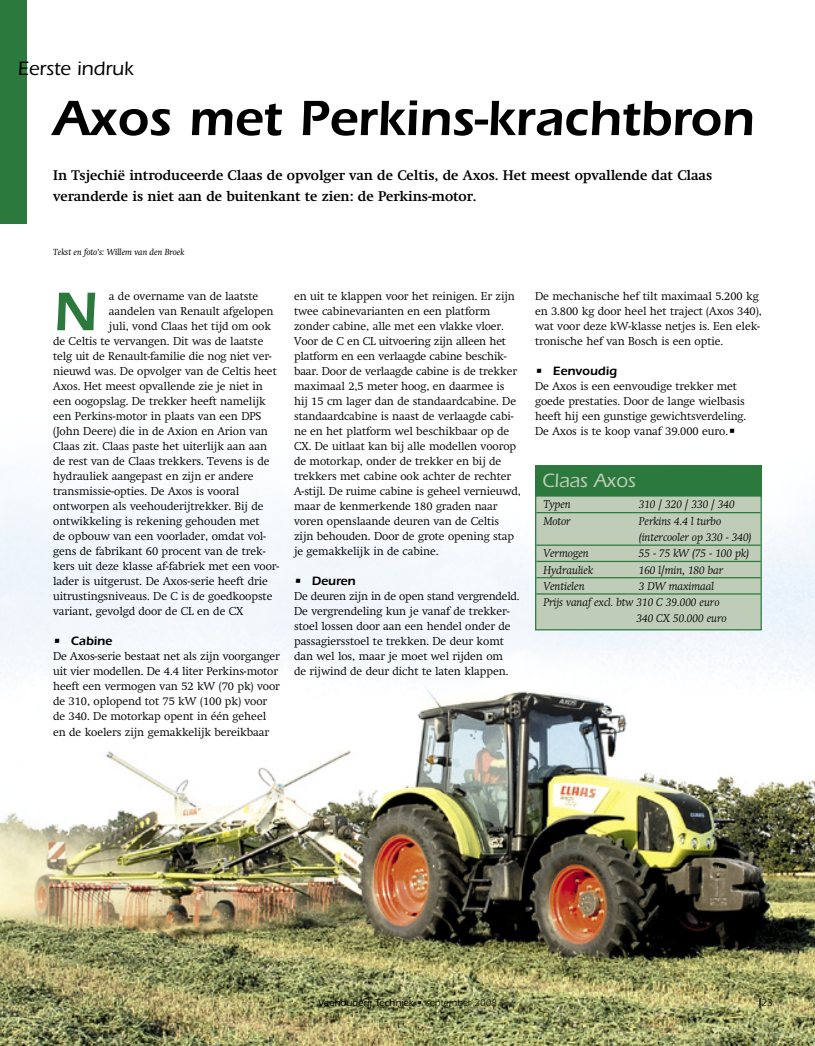
<style>
.page{position:relative;width:815px;height:1046px;background:#fff}
.page>*{position:absolute;margin:0;border:0;box-sizing:border-box;transform-origin:0 0}
.t1{font:600 56.25px "ITC Eras Std";color:#2c793e}
.t2{font:600 51.25px "ITC Eras Std";letter-spacing:-.005em;color:#000}
.t3{font:500 20px "ITC Eras Std";letter-spacing:-.005em;color:#000}
.t4{font:500 20px "ITC Eras Std";letter-spacing:-.005em;color:#bfcdb8}
.t5{font:700 13.75px/21.2px "Swift";letter-spacing:-.005em;color:#000}
.t6{font:600 12.5px "ITC Eras Std";color:#000}
.t7{font:300 11.25px/15px "Swift";letter-spacing:-.005em;color:#000}
.t8{font:italic 300 11.25px/16.2px "Swift";letter-spacing:-.005em;color:#000}
.t9{font:500 10px "ITC Eras Std";color:#000}
.t10{font:10px "ITC Eras Std";color:#000}
.t11{font:italic 8.75px "Swift";letter-spacing:-.005em;color:#000}
.s1{font-family:"ITC Eras Std";font-weight:600;font-size:12.5px}
.s2{font-weight:400}
.s3{font-family:"Swift";font-weight:800}
</style>
<div class="page">
<div style="left:0;top:0;width:27px;height:223px;background:#2c793e"></div>
<img style="left:0;top:497px;width:815px;height:548px">
<div style="left:536px;top:496px;width:225px;height:133px;background:#bfcdb8"></div>
<hr style="left:536px;top:512px;width:225px;height:1px;background:#2c793e">
<hr style="left:536px;top:544px;width:225px;height:1px;background:#2c793e">
<hr style="left:536px;top:560px;width:225px;height:2px;background:#2c793e">
<hr style="left:536px;top:577px;width:225px;height:1px;background:#2c793e">
<hr style="left:536px;top:593px;width:225px;height:1px;background:#2c793e">
<div style="left:535px;top:495px;width:227px;height:135px;border:1px solid #2c793e"></div>
<div style="left:535px;top:465px;width:227px;height:30px;background:#2c793e"></div>
<h3 class="t3" style="left:18px;top:57px;width:117px">Eerste indruk</h3>
<h2 class="t2" style="left:53px;top:88px;width:703px">Axos met Perkins-krachtbron</h2>
<p class="t5" style="left:53px;top:165px;width:661px">In Tsjechië introduceerde Claas de opvolger van de Celtis, de Axos. Het meest opvallende dat Claas veranderde is niet aan de buitenkant te zien: de Perkins-motor.</p>
<p class="t11" style="left:53px;top:247px;width:133px">Tekst en foto’s: Willem van den Broek</p>
<h1 class="t1" style="left:53px;top:279px;width:46px">N</h1>
<p class="t7" style="left:109px;top:289px;width:151px">a de overname van de laatste</p>
<p class="t7" style="left:109px;top:304px;width:166px">aandelen van Renault afgelopen</p>
<p class="t7" style="left:109px;top:319px;width:164px">juli, vond Claas het tijd om ook</p>
<p class="t7" style="left:53px;top:334px;width:212px">de Celtis te vervangen. Dit was de laatste</p>
<p class="t7" style="left:53px;top:349px;width:220px">telg uit de Renault-familie die nog niet ver-</p>
<p class="t7" style="left:53px;top:364px;width:225px">nieuwd was. De opvolger van de Celtis heet</p>
<p class="t7" style="left:53px;top:379px;width:211px">Axos. Het meest opvallende zie je niet in</p>
<p class="t7" style="left:53px;top:394px;width:214px">een oogopslag. De trekker heeft namelijk</p>
<p class="t7" style="left:53px;top:409px;width:210px">een Perkins-motor in plaats van een DPS</p>
<p class="t7" style="left:53px;top:424px;width:216px">(John Deere) die in de Axion en Arion van</p>
<p class="t7" style="left:53px;top:439px;width:216px">Claas zit. Claas paste het uiterlijk aan aan</p>
<p class="t7" style="left:53px;top:454px;width:218px">de rest van de Claas trekkers. Tevens is de</p>
<p class="t7" style="left:53px;top:469px;width:202px">hydrauliek aangepast en zijn er andere</p>
<p class="t7" style="left:53px;top:484px;width:188px">transmissie-opties. De Axos is vooral</p>
<p class="t7" style="left:53px;top:499px;width:212px">ont-worpen als veehouderijtrekker. Bij de</p>
<p class="t7" style="left:53px;top:514px;width:208px">ontwikkeling is rekening gehouden met</p>
<p class="t7" style="left:53px;top:529px;width:214px">de opbouw van een voorlader, omdat vol-</p>
<p class="t7" style="left:53px;top:544px;width:214px">gens de fabrikant 60 procent van de trek-</p>
<p class="t7" style="left:53px;top:559px;width:228px">kers uit deze klasse af-fabriek met een voor-</p>
<p class="t7" style="left:53px;top:574px;width:216px">lader is uitgerust. De Axos-serie heeft drie</p>
<p class="t7" style="left:53px;top:589px;width:221px">uitrustingsniveaus. De C is de goedkoopste</p>
<p class="t7" style="left:53px;top:604px;width:192px">variant, gevolgd door de CL en de CX</p>
<p class="t6" style="left:53px;top:634px;width:61px">• Cabine</p>
<p class="t7" style="left:53px;top:649px;width:228px">De Axos-serie bestaat net als zijn voorganger uit vier modellen. De 4.4 liter Perkins-motor heeft een vermogen van 52 kW (70 pk) voor de 310, oplopend tot 75 kW (100 pk) voor de 340. De motorkap opent in één geheel en de koelers zijn gemakkelijk bereikbaar</p>
<p class="t7" style="left:294px;top:289px;width:228px">en uit te klappen voor het reinigen. Er zijn twee cabinevarianten en een platform zonder cabine, alle met een vlakke vloer.<br>Voor de C en CL uitvoering zijn alleen het platform en een verlaagde cabine beschik&shy;baar. Door de verlaagde cabine is de trekker maximaal 2,5 meter hoog, en daarmee is hij 15 cm lager dan de standaard-cabine. De standaardcabine is naast de verlaagde cabi&shy;ne en het platform wel beschikbaar op de CX. De uitlaat kan bij alle modellen voorop de motorkap, onder de trekker en bij de trekkers met cabine ook achter de rechter A-stijl. De ruime cabine is geheel vernieuwd, maar de kenmerkende 180 graden naar voren openslaande deuren van de Celtis zijn behouden. Door de grote opening stap je gemakkelijk in de cabine.</p>
<p class="t6" style="left:294px;top:574px;width:63px">• Deuren</p>
<p class="t7" style="left:294px;top:589px;width:227px">De deuren zijn in de open stand vergrendeld.<br>De vergrendeling kun je vanaf de trekker&shy;stoel lossen door aan een hendel onder de passagiersstoel te trekken. De deur komt dan wel los, maar je moet wel rijden om<br>de rijwind de deur dicht te laten klappen.</p>
<p class="t7" style="left:535px;top:289px;width:228px">De mechanische hef tilt maximaal 5.200 kg en 3.800 kg door heel het traject (Axos 340), wat voor deze kW-klasse netjes is. Een elek&shy;tronische hef van Bosch is een optie.</p>
<p class="t6" style="left:535px;top:364px;width:84px">• Eenvoudig</p>
<p class="t7" style="left:535px;top:379px;width:213px">De Axos is een eenvoudige trekker met goede prestaties. Door de lange wielbasis heeft hij een gunstige gewichtsverdeling.<br>De Axos is te koop vanaf 39.000 euro.<span class="s1">•</span></p>
<h3 class="t4" style="left:542px;top:469px;width:95px">Claas Axos</h3>
<p class="t8" style="left:543px;top:496px;width:29px">Typen</p>
<p class="t8" style="left:639px;top:496px;width:97px">310 / 320 / 330 / 340</p>
<p class="t8" style="left:543px;top:512px;width:29px">Motor</p>
<p class="t8" style="left:639px;top:512px;width:114px">Perkins 4.4 l turbo (intercooler op 330 - 340)</p>
<p class="t8" style="left:543px;top:545px;width:47px">Vermogen</p>
<p class="t8" style="left:639px;top:545px;width:112px">55 - 75 kW (75 - 100 pk)</p>
<p class="t8" style="left:543px;top:561px;width:51px">Hydrauliek</p>
<p class="t8" style="left:639px;top:561px;width:86px">160 l/min, 180 bar</p>
<p class="t8" style="left:543px;top:577px;width:43px">Ventielen</p>
<p class="t8" style="left:639px;top:577px;width:77px">3 DW maximaal</p>
<p class="t8" style="left:543px;top:594px;width:178px">Prijs vanaf excl. btw 310 C 39.000 euro</p>
<p class="t8" style="left:636px;top:610px;width:92px">340 CX 50.000 euro</p>
<p class="t9" style="left:318px;top:996px;width:180px">Veehouderij Techniek • <span class="s2">september 2008</span></p>
<p class="t10" style="left:759px;top:996px;width:16px"><span class="s3">[</span>23</p>
</div>
